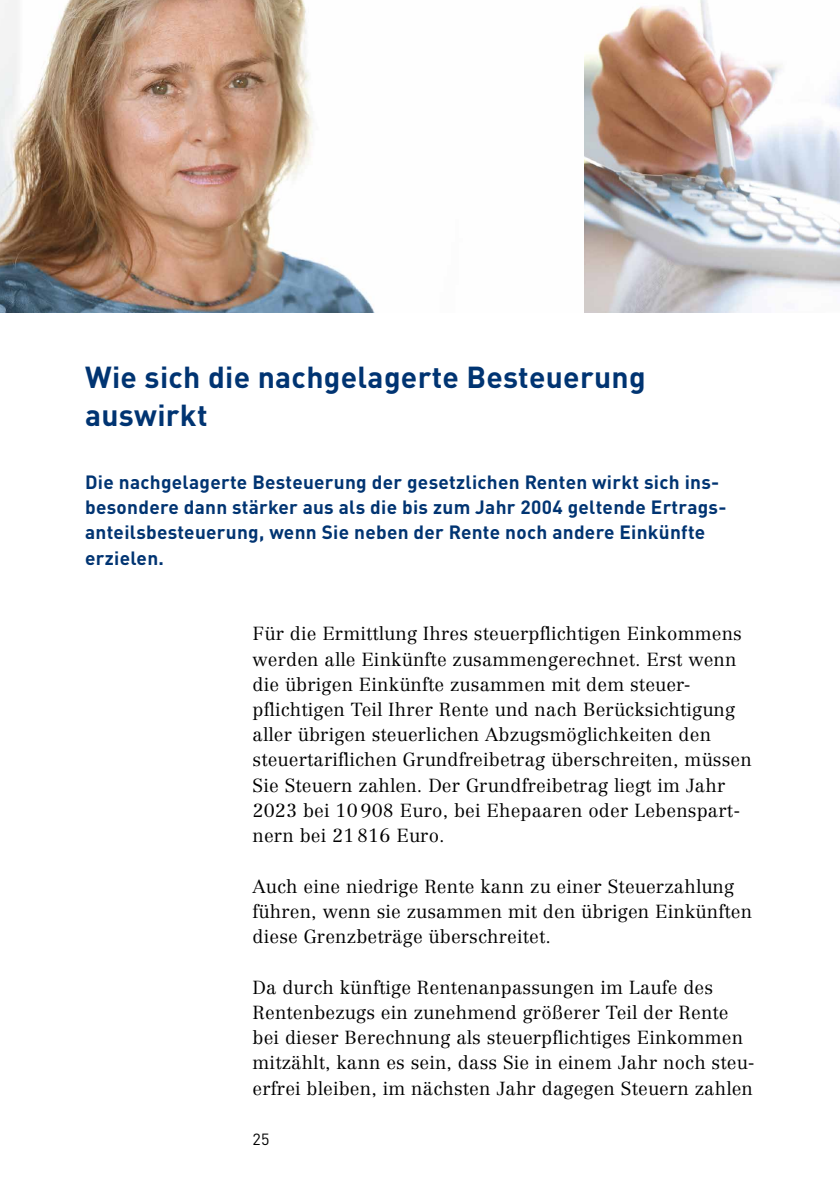
<style>
.page{position:relative;width:840px;height:1191px;background:#fff}
.page>*{position:absolute;margin:0;border:0;box-sizing:border-box;transform-origin:0 0}
.t1{font:700 30px/37.8px "DIN Pro";letter-spacing:.01em;color:#003472}
.t2{font:700 19px/25.2px "DIN Pro";letter-spacing:.015em;color:#003472}
.t3{font:300 18.6px/25.2px "Centennial LT Pro";letter-spacing:.01em;color:#000}
.t4{font:16px "DIN Pro";color:#000}
</style>
<div class="page">
<img style="left:0;top:0;width:839px;height:312px">
<h2 class="t1" style="left:85px;top:354px;width:561px">Wie sich die nachgelagerte Besteuerung auswirkt</h2>
<p class="t2" style="left:85px;top:467px;width:642px">Die nachgelagerte Besteuerung der gesetzlichen Renten wirkt sich ins&shy;besondere dann stärker aus als die bis zum Jahr 2004 geltende Ertrags&shy;anteilsbesteuerung, wenn Sie neben der Rente noch andere Einkünfte erzielen.</p>
<p class="t3" style="left:252px;top:621px;width:500px">Für die Ermittlung Ihres steuerpflichtigen Einkommens werden alle Einkünfte zusammengerechnet. Erst wenn die übrigen Einkünfte zusammen mit dem steuer&shy;pflichtigen Teil Ihrer Rente und nach Berücksichtigung aller übrigen steuerlichen Abzugsmöglichkeiten den steuertariflichen Grundfreibetrag überschreiten, müssen Sie Steuern zahlen. Der Grundfreibetrag liegt im Jahr 2023 bei 10908 Euro, bei Ehepaaren oder Lebenspart&shy;nern bei 21816 Euro.</p>
<p class="t3" style="left:252px;top:873px;width:500px">Auch eine niedrige Rente kann zu einer Steuerzahlung führen, wenn sie zusammen mit den übrigen Einkünften diese Grenzbeträge überschreitet.</p>
<p class="t3" style="left:252px;top:974px;width:503px">Da durch künftige Rentenanpassungen im Laufe des Rentenbezugs ein zunehmend größerer Teil der Rente bei dieser Berechnung als steuerpflichtiges Einkommen mitzählt, kann es sein, dass Sie in einem Jahr noch steu&shy;erfrei bleiben, im nächsten Jahr dagegen Steuern zahlen</p>
<p class="t4" style="left:252px;top:1126px;width:18px">25</p>
</div>
